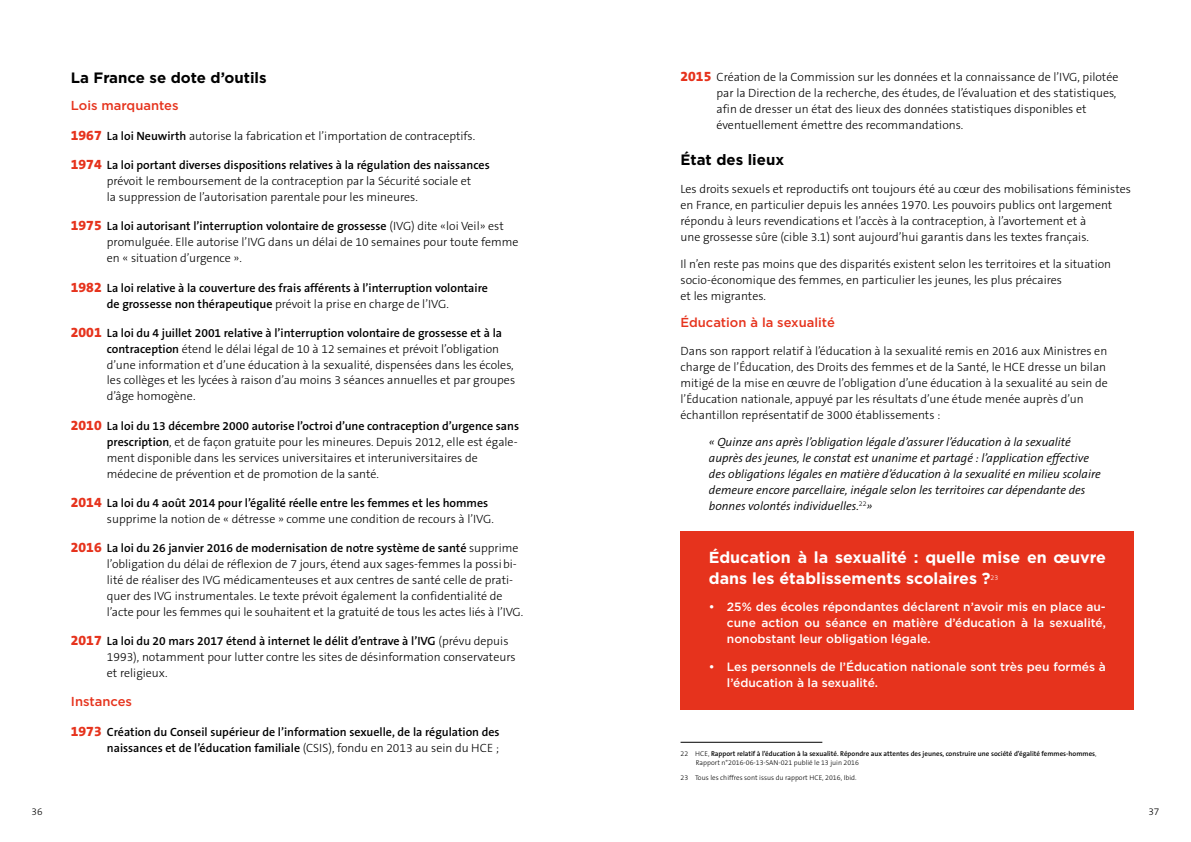
<style>
.page{position:relative;width:1191px;height:842px;background:#fff}
.page>*{position:absolute;margin:0;border:0;box-sizing:border-box;transform-origin:0 0}
.t1{font:700 16px/21px "Gotham";color:#fff}
.t2{font:700 15px "Gotham";color:#000}
.t3{font:500 13px "Gotham";color:#e6331d}
.t4{font:300 12px/16px "The Sans B3";color:#000}
.t5{font:600 12px/16px "The Sans B6";color:#000;text-align:right}
.t6{font:italic 300 12px/16px "The Sans B4";color:#000}
.t7{font:500 12px/16px "Gotham";color:#fff;text-align:justify}
.t8{font:300 10px "The Sans B3";color:#000}
.t9{font:600 7px "The Sans B6";color:#000}
.t10{font:300 7px/14.2px "The Sans B3";color:#000}
.t11{font:300 7px "The Sans B3";color:#fff}
.s1{font-family:"The Sans B8";font-weight:800;font-size:14px;color:#e6331d}
.s2{font-family:"The Sans B6";font-weight:600}
.s3{font-family:"The Sans B3";font-weight:300}
</style>
<div class="page">
<div style="left:680px;top:531px;width:454px;height:178px;background:#e6331d"></div>
<hr style="left:680px;top:742px;width:142px;height:1px;background:#000">
<p class="t2" style="left:71px;top:68px;width:197px">La France se dote d’outils</p>
<p class="t3" style="left:71px;top:97px;width:109px">Lois marquantes</p>
<p class="t4" style="left:71px;top:128px;width:406px"><span class="s1">1967</span> <span class="s2">La loi Neuwirth</span> autorise la fabrication et l’importation de contraceptifs.</p>
<p class="t5" style="left:71px;top:157px;width:420px"><span class="s1">1974</span> La loi portant diverses dispositions relatives à la régulation des naissances</p>
<p class="t4" style="left:107px;top:173px;width:366px">prévoit le remboursement de la contraception par la Sécurité sociale et la suppression de l’autorisation parentale pour les mineures.</p>
<p class="t5" style="left:71px;top:219px;width:434px"><span class="s1">1975</span> La loi autorisant l’interruption volontaire de grossesse <span class="s3">(IVG) dite «loi Veil» est</span></p>
<p class="t4" style="left:107px;top:235px;width:413px">promulguée. Elle autorise l’IVG dans un délai de 10 semaines pour toute femme en « situation d’urgence ».</p>
<p class="t5" style="left:71px;top:280px;width:418px"><span class="s1">1982</span> La loi relative à la couverture des frais afférents à l’interruption volontaire</p>
<p class="t4" style="left:107px;top:296px;width:343px"><span class="s2">de grossesse non thérapeutique</span> prévoit la prise en charge de l’IVG.</p>
<p class="t5" style="left:71px;top:325px;width:433px"><span class="s1">2001</span> La loi du 4 juillet 2001 relative à l’interruption volontaire de grossesse et à la</p>
<p class="t4" style="left:107px;top:341px;width:410px"><span class="s2">contraception</span> étend le délai légal de 10 à 12 semaines et prévoit l’obligation d’une information et d’une éducation à la sexualité, dispensées dans les écoles, les collèges et les lycées à raison d’au moins 3 séances annuelles et par groupes d’âge homogène.</p>
<p class="t5" style="left:71px;top:418px;width:450px"><span class="s1">2010</span> La loi du 13 décembre 2000 autorise l’octroi d’une contraception d’urgence sans</p>
<p class="t4" style="left:107px;top:434px;width:412px"><span class="s2">prescription</span>, et de façon gratuite pour les mineures. Depuis 2012, elle est égale&shy;ment disponible dans les services universitaires et interuniversitaires de médecine de prévention et de promotion de la santé.</p>
<p class="t5" style="left:71px;top:495px;width:419px"><span class="s1">2014</span> La loi du 4 août 2014 pour l’égalité réelle entre les femmes et les hommes</p>
<p class="t4" style="left:107px;top:511px;width:388px">supprime la notion de « détresse » comme une condition de recours à l’IVG.</p>
<p class="t5" style="left:71px;top:541px;width:449px"><span class="s1">2016</span> La loi du 26 janvier 2016 de modernisation de notre système de santé <span class="s3">supprime</span></p>
<p class="t4" style="left:107px;top:557px;width:418px">l’obligation du délai de réflexion de 7 jours, étend aux sages-femmes la possibi&shy;lité de réaliser des IVG médicamenteuses et aux centres de santé celle de prati&shy;quer des IVG instrumentales. Le texte prévoit également la confidentialité de l’acte pour les femmes qui le souhaitent et la gratuité de tous les actes liés à l’IVG.</p>
<p class="t5" style="left:71px;top:633px;width:439px"><span class="s1">2017</span> La loi du 20 mars 2017 étend à internet le délit d’entrave à l’IVG <span class="s3">(prévu depuis</span></p>
<p class="t4" style="left:107px;top:649px;width:410px">1993), notamment pour lutter contre les sites de désinformation conservateurs et religieux.</p>
<p class="t3" style="left:71px;top:693px;width:63px">Instances</p>
<p class="t5" style="left:71px;top:724px;width:430px"><span class="s1">1973</span> Création du Conseil supérieur de l’information sexuelle, de la régulation des naissances et de l’éducation familiale <span class="s3">(CSIS), fondu en 2013 au sein du HCE ;</span></p>
<p class="t4" style="left:716px;top:70px;width:403px;text-indent:-36px"><span class="s1">2015</span> Création de la Commission sur les données et la connaissance de l’IVG, pilotée par la Direction de la recherche, des études, de l’évaluation et des statistiques, afin de dresser un état des lieux des données statistiques disponibles et éventuellement émettre des recommandations.</p>
<p class="t2" style="left:680px;top:150px;width:105px">État des lieux</p>
<p class="t4" style="left:680px;top:181px;width:452px">Les droits sexuels et reproductifs ont toujours été au cœur des mobilisations féministes en France, en particulier depuis les années 1970. Les pouvoirs publics ont largement répondu à leurs revendications et l’accès à la contraception, à l’avortement et à<br>une grossesse sûre (cible 3.1) sont aujourd’hui garantis dans les textes français.</p>
<p class="t4" style="left:680px;top:257px;width:432px">Il n’en reste pas moins que des disparités existent selon les territoires et la situation socio-économique des femmes, en particulier les jeunes, les plus précaires<br>et les migrantes.</p>
<p class="t3" style="left:680px;top:314px;width:156px">Éducation à la sexualité</p>
<p class="t4" style="left:680px;top:343px;width:428px">Dans son rapport relatif à l’éducation à la sexualité remis en 2016 aux Ministres en charge de l’Éducation, des Droits des femmes et de la Santé, le HCE dresse un bilan mitigé de la mise en œuvre de l’obligation d’une éducation à la sexualité au sein de l’Éducation nationale, appuyé par les résultats d’une étude menée auprès d’un échantillon représentatif de 3000 établissements :</p>
<p class="t6" style="left:709px;top:435px;width:393px">« Quinze ans après l’obligation légale d’assurer l’éducation à la sexualité auprès des jeunes, le constat est unanime et partagé : l’application effective des obligations légales en matière d’éducation à la sexualité en milieu scolaire demeure encore parcellaire, inégale selon les territoires car dépendante des bonnes volontés individuelles.<sup>22</sup>»</p>
<h1 class="t1" style="left:709px;top:547px;width:398px">Éducation à la sexualité : quelle mise en œuvre dans les établissements scolaires ?</h1>
<p class="t11" style="left:990px;top:574px;width:9px">23</p>
<p class="t7" style="left:727px;top:599px;width:380px;text-indent:-18px">• 25% des écoles répondantes déclarent n’avoir mis en place au&shy;cune action ou séance en matière d’éducation à la sexualité, nonobstant leur obligation légale.</p>
<p class="t7" style="left:727px;top:658px;width:380px;text-indent:-18px">• Les personnels de l’Éducation nationale sont très peu formés à l’éducation à la sexualité.</p>
<p class="t9" style="left:680px;top:750px;width:417px"><span class="s3">22 HCE,</span> Rapport relatif à l’éducation à la sexualité. Répondre aux attentes des jeunes, construire une société d’égalité femmes-hommes<span class="s3">,</span></p>
<p class="t10" style="left:680px;top:756px;width:180px;text-indent:15px">Rapport n°2016-06-13-SAN-021 publié le 13 juin 2016<br>23 Tous les chiffres sont issus du rapport HCE, 2016, Ibid.</p>
<p class="t8" style="left:32px;top:807px;width:12px">36</p>
<p class="t8" style="left:1148px;top:807px;width:12px">37</p>
</div>
